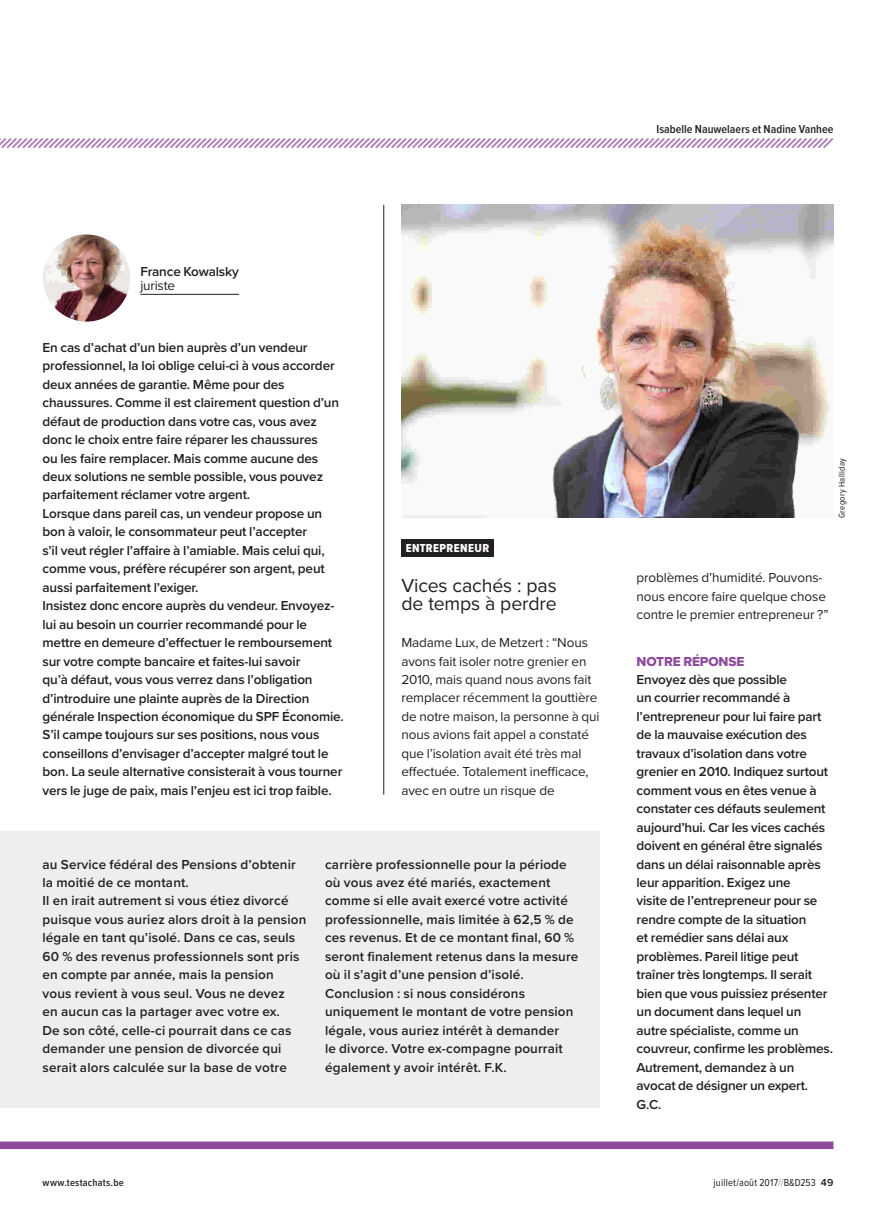
<style>
.page{position:relative;width:893px;height:1212px;background:#fff}
.page>*{position:absolute;margin:0;border:0;box-sizing:border-box;transform-origin:0 0}
.t1{font:19.5px/18.5px "Proxima Nova";letter-spacing:-.005em;color:#231f20}
.t2{font:600 13.5px/18.5px "Proxima Nova";letter-spacing:-.01em;color:#231f20}
.t3{font:600 13.5px/18.5px "Proxima Nova";letter-spacing:.01em;color:#231f20}
.t4{font:13.5px/18.5px "Proxima Nova";letter-spacing:-.01em;color:#231f20}
.t5{font:13.5px "Proxima Nova Extrabld";letter-spacing:-.015em;color:#8e4b9d}
.t6{font:600 12px "Proxima Nova Cond";letter-spacing:.005em;color:#231f20}
.t7{font:12px "Proxima Nova Cond Extrabld";letter-spacing:.035em;color:#fff}
.t8{font:10.5px "Proxima Nova Cond";letter-spacing:.02em;color:#231f20}
.t9{font:600 10.5px "Proxima Nova Cond";letter-spacing:.02em;color:#231f20}
.t10{font:9px "Proxima Nova Cond";letter-spacing:.03em;color:#231f20}
.s1{color:#7996a3}
.s2{font-family:"Proxima Nova";font-weight:600}
</style>
<div class="page">
<svg style="left:0;top:138px;width:834px;height:11px"></svg>
<div style="left:0;top:1141px;width:833px;height:8px;background:#8e4b9d"></div>
<div style="left:0;top:831px;width:600px;height:277px;background:#eeefed"></div>
<img style="left:401px;top:204px;width:432px;height:314px">
<hr style="left:383px;top:205px;width:1px;height:590px;background:#231f20">
<div style="left:401px;top:540px;width:93px;height:17px;background:#231f20"></div>
<hr style="left:140px;top:294px;width:99px;height:1px;background:#231f20">
<img style="left:43px;top:234px;width:87px;height:88px;border-radius:44px">
<p class="t6" style="left:656px;top:120px;width:179px">Isabelle Nauwelaers et Nadine Vanhee</p>
<p class="t2" style="left:140px;top:262px;width:100px">France Kowalsky</p>
<p class="t4" style="left:140px;top:276px;width:36px">juriste</p>
<p class="t2" style="left:43px;top:338px;width:303px">En cas d’achat d’un bien auprès d’un vendeur professionnel, la loi oblige celui-ci à vous accorder deux années de garantie. Même pour des chaussures. Comme il est clairement question d’un défaut de production dans votre cas, vous avez donc le choix entre faire réparer les chaussures<br>ou les faire remplacer. Mais comme aucune des deux solutions ne semble possible, vous pouvez parfaitement réclamer votre argent.<br>Lorsque dans pareil cas, un vendeur propose un bon à valoir, le consommateur peut l’accepter<br>s’il veut régler l’affaire à l’amiable. Mais celui qui, comme vous, préfère récupérer son argent, peut aussi parfaitement l’exiger.<br>Insistez donc encore auprès du vendeur. Envoyez&shy;lui au besoin un courrier recommandé pour le mettre en demeure d’effectuer le remboursement sur votre compte bancaire et faites-lui savoir<br>qu’à défaut, vous vous verrez dans l’obligation d’introduire une plainte auprès de la Direction générale Inspection économique du SPF Économie.<br>S’il campe toujours sur ses positions, nous vous conseillons d’envisager d’accepter malgré tout le bon. La seule alternative consisterait à vous tourner vers le juge de paix, mais l’enjeu est ici trop faible.</p>
<p class="t7" style="left:406px;top:539px;width:85px">ENTREPRENEUR</p>
<h1 class="t1" style="left:401px;top:575px;width:157px">Vices cachés : pas de temps à perdre</h1>
<p class="t4" style="left:401px;top:633px;width:200px">Madame Lux, de Metzert : “Nous avons fait isoler notre grenier en<br>2010, mais quand nous avons fait remplacer récemment la gouttière de notre maison, la personne à qui nous avions fait appel a constaté que l’isolation avait été très mal effectuée. Totalement inefficace, avec en outre un risque de</p>
<p class="t3" style="left:43px;top:854px;width:265px">au Service fédéral des Pensions d’obtenir la moitié de ce montant.<br>Il en irait autrement si vous étiez divorcé puisque vous auriez alors droit à la pension légale en tant qu’isolé. Dans ce cas, seuls 60 % des revenus professionnels sont pris en compte par année, mais la pension<br>vous revient à vous seul. Vous ne devez<br>en aucun cas la partager avec votre ex.<br>De son côté, celle-ci pourrait dans ce cas demander une pension de divorcée qui serait alors calculée sur la base de votre</p>
<p class="t3" style="left:325px;top:854px;width:255px">carrière professionnelle pour la période où vous avez été mariés, exactement comme si elle avait exercé votre activité professionnelle, mais limitée à 62,5 % de ces revenus. Et de ce montant final, 60 % seront finalement retenus dans la mesure où il s’agit d’une pension d’isolé.<br>Conclusion : si nous considérons uniquement le montant de votre pension légale, vous auriez intérêt à demander<br>le divorce. Votre ex-compagne pourrait également y avoir intérêt. F.K.</p>
<p class="t10" style="left:835px;top:518px;width:61px;rotate:-90deg">Gregory Halliday</p>
<p class="t4" style="left:637px;top:568px;width:194px">problèmes d’humidité. Pouvons&shy;nous encore faire quelque chose contre le premier entrepreneur ?”</p>
<p class="t5" style="left:637px;top:651px;width:109px">NOTRE RÉPONSE</p>
<p class="t2" style="left:637px;top:670px;width:198px">Envoyez dès que possible<br>un courrier recommandé à l’entrepreneur pour lui faire part de la mauvaise exécution des travaux d’isolation dans votre grenier en 2010. Indiquez surtout comment vous en êtes venue à constater ces défauts seulement aujourd’hui. Car les vices cachés doivent en général être signalés dans un délai raisonnable après leur apparition. Exigez une<br>visite de l’entrepreneur pour se rendre compte de la situation<br>et remédier sans délai aux problèmes. Pareil litige peut traîner très longtemps. Il serait bien que vous puissiez présenter un document dans lequel un autre spécialiste, comme un couvreur, confirme les problèmes.<br>Autrement, demandez à un avocat de désigner un expert.<br>G.C.</p>
<p class="t9" style="left:43px;top:1175px;width:83px">www.testachats.be</p>
<p class="t8" style="left:714px;top:1175px;width:121px">juillet/août 2017<span class="s1">//</span>B&amp;D253 <span class="s2">49</span></p>
</div>
